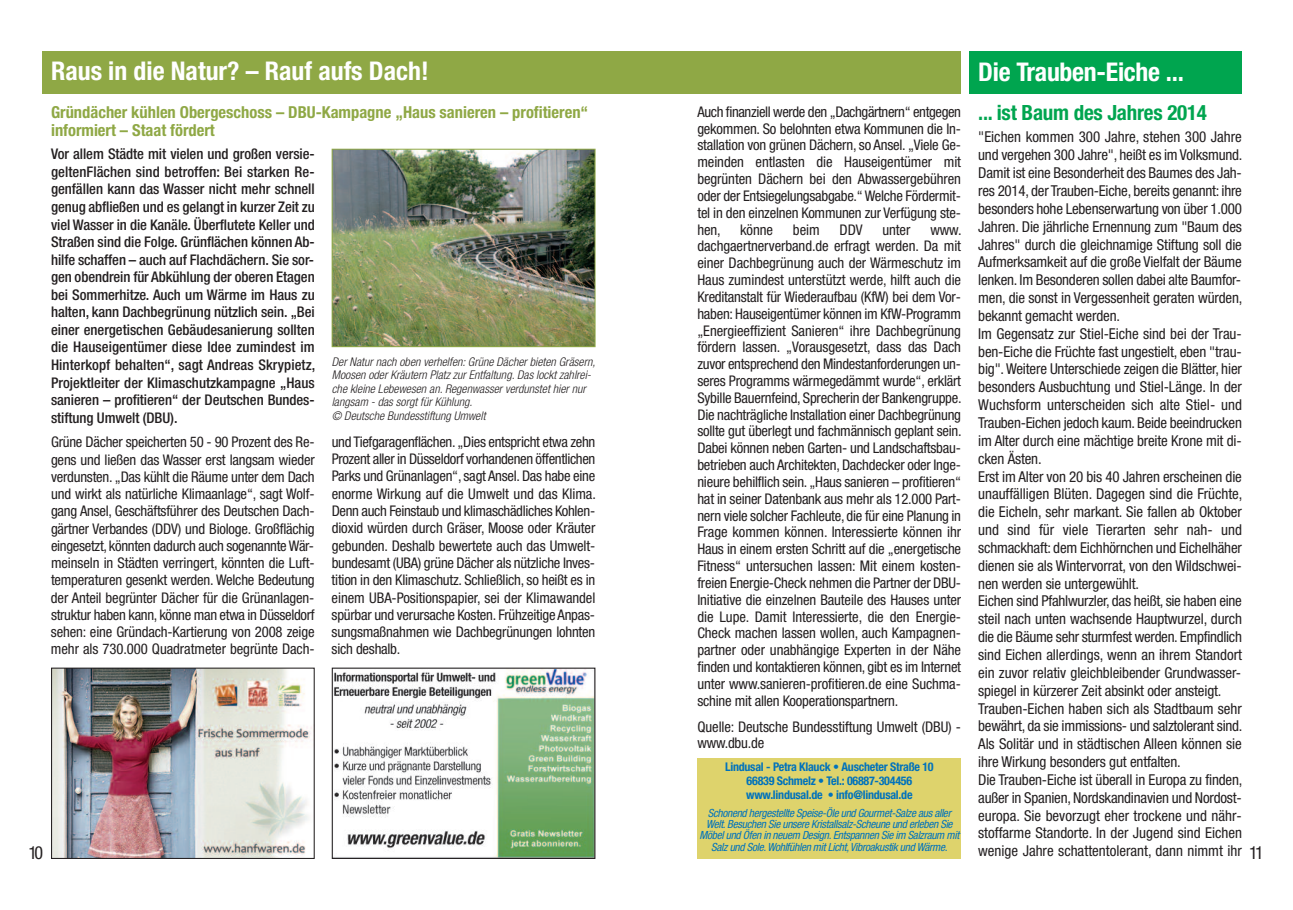
<style>
.page{position:relative;width:1293px;height:910px;background:#fff}
.page>*{position:absolute;margin:0;border:0;box-sizing:border-box;transform-origin:0 0}
.t1{font:700 condensed 25.8px "Helvetica Neue";color:#fff}
.t2{font:700 condensed 21px "Helvetica Neue";letter-spacing:-.01em;color:#00a54f}
.t3{font:condensed 18px "Helvetica Neue";color:#231f20}
.t4{font:700 condensed 16.5px/18px "Helvetica Neue";color:#8fa845}
.t5{font:condensed 15px/17.9px "Helvetica Neue";letter-spacing:-.01em;color:#231f20}
.t6{font:condensed 14.7px/16.8px "Helvetica Neue";letter-spacing:-.015em;color:#231f20;text-align:justify}
.t7{font:500 condensed 14.7px/17.5px "Helvetica Neue LT";letter-spacing:-.005em;color:#231f20;text-align:justify}
.t8{font:italic 300 condensed 12px/13.5px "Helvetica Neue LT";letter-spacing:.005em;color:#231f20}
.t9{font:700 condensed 12px/14.2px "Helvetica Neue";letter-spacing:-.02em;color:#0072bc;text-align:center}
.t10{font:italic condensed 11.25px/11.2px "Helvetica Neue";letter-spacing:-.025em;color:#0072bc;text-align:center}
</style>
<div class="page">
<div style="left:43px;top:51px;width:918px;height:43px;background:#8fa845"></div>
<img style="left:334px;top:151px;width:259px;height:194px">
<div style="left:332px;top:149px;width:263px;height:198px;border:1px solid #8fa845"></div>
<img style="left:53px;top:670px;width:259px;height:187px">
<div style="left:51px;top:668px;width:264px;height:191px;border:1px solid #231f20"></div>
<img style="left:334px;top:670px;width:259px;height:187px">
<div style="left:332px;top:668px;width:263px;height:191px;border:1px solid #231f20"></div>
<div style="left:697px;top:759px;width:264px;height:100px;background:#ded36c"></div>
<div style="left:969px;top:52px;width:273px;height:42px;background:#00a54f"></div>
<h1 class="t1" style="left:51px;top:62px;width:379px">Raus in die Natur? – Rauf aufs Dach!</h1>
<h1 class="t1" style="left:978px;top:62px;width:207px">Die Trauben-Eiche ...</h1>
<h2 class="t2" style="left:978px;top:105px;width:230px">... ist Baum des Jahres 2014</h2>
<p class="t5" style="left:978px;top:130px;width:266px">"Eichen kommen 300 Jahre, stehen 300 Jahre und vergehen 300 Jahre", heißt es im Volksmund.<br>Damit ist eine Besonderheit des Baumes des Jah&shy;res 2014, der Trauben-Eiche, bereits genannt: ihre besonders hohe Lebenserwartung von über 1.000<br>Jahren. Die jährliche Ernennung zum "Baum des Jahres" durch die gleichnamige Stiftung soll die Aufmerksamkeit auf die große Vielfalt der Bäume lenken. Im Besonderen sollen dabei alte Baumfor&shy;men, die sonst in Vergessenheit geraten würden, bekannt gemacht werden.<br>Im Gegensatz zur Stiel-Eiche sind bei der Trau&shy;ben-Eiche die Früchte fast ungestielt, eben "trau&shy;big".Weitere Unterschiede zeigen die Blätter, hier besonders Ausbuchtung und Stiel-Länge. In der Wuchsform unterscheiden sich alte Stiel- und Trauben-Eichen jedoch kaum. Beide beeindrucken im Alter durch eine mächtige breite Krone mit di&shy;cken Ästen.<br>Erst im Alter von 20 bis 40 Jahren erscheinen die unauffälligen Blüten. Dagegen sind die Früchte, die Eicheln, sehr markant. Sie fallen ab Oktober und sind für viele Tierarten sehr nah- und schmackhaft: dem Eichhörnchen und Eichelhäher dienen sie als Wintervorrat, von den Wildschwei&shy;nen werden sie untergewühlt.<br>Eichen sind Pfahlwurzler, das heißt, sie haben eine steil nach unten wachsende Hauptwurzel, durch die die Bäume sehr sturmfest werden. Empfindlich sind Eichen allerdings, wenn an ihrem Standort ein zuvor relativ gleichbleibender Grundwasser&shy;spiegel in kürzerer Zeit absinkt oder ansteigt.<br>Trauben-Eichen haben sich als Stadtbaum sehr bewährt, da sie immissions- und salztolerant sind.<br>Als Solitär und in städtischen Alleen können sie ihre Wirkung besonders gut entfalten.<br>Die Trauben-Eiche ist überall in Europa zu finden, außer in Spanien, Nordskandinavien und Nordost&shy;europa. Sie bevorzugt eher trockene und nähr&shy;stoffarme Standorte. In der Jugend sind Eichen wenige Jahre schattentolerant, dann nimmt ihr</p>
<p class="t6" style="left:697px;top:104px;width:265px">Auch finanziell werde den „Dachgärtnern“ entgegen gekommen. So belohnten etwa Kommunen die In&shy;stallation von grünen Dächern, so Ansel. „Viele Ge&shy;meinden entlasten die Hauseigentümer mit begrünten Dächern bei den Abwassergebühren oder der Entsiegelungsabgabe.“Welche Fördermit&shy;tel in den einzelnen Kommunen zur Verfügung ste&shy;hen,</p>
<p class="t4" style="left:51px;top:105px;width:539px">Gründächer kühlen Obergeschoss – DBU-Kampagne „Haus sanieren – profitieren“ informiert – Staat fördert</p>
<p class="t7" style="left:51px;top:147px;width:266px">Vor allem Städte mit vielen und großen versie&shy;geltenFlächen sind betroffen: Bei starken Re&shy;genfällen kann das Wasser nicht mehr schnell genug abfließen und es gelangt in kurzer Zeit zu viel Wasser in die Kanäle. Überflutete Keller und Straßen sind die Folge. Grünflächen können Ab&shy;hilfe schaffen – auch auf Flachdächern. Sie sor&shy;gen obendrein für Abkühlung der oberen Etagen bei Sommerhitze. Auch um Wärme im Haus zu halten, kann Dachbegrünung nützlich sein. „Bei einer energetischen Gebäudesanierung sollten die Hauseigentümer diese Idee zumindest im Hinterkopf behalten“, sagt Andreas Skrypietz, Projektleiter der Klimaschutzkampagne „Haus sanieren – profitieren“ der Deutschen Bundes&shy;stiftung Umwelt (DBU).</p>
<p class="t6" style="left:51px;top:435px;width:265px;line-height:17.2px">Grüne Dächer speicherten 50 - 90 Prozent des Re&shy;gens und ließen das Wasser erst langsam wieder verdunsten. „Das kühlt die Räume unter dem Dach und wirkt als natürliche Klimaanlage“, sagt Wolf&shy;gang Ansel, Geschäftsführer des Deutschen Dach&shy;gärtner Verbandes (DDV) und Biologe. Großflächig eingesetzt, könnten dadurch auch sogenannteWär&shy;meinseln in Städten verringert, könnten die Luft&shy;temperaturen gesenkt werden. Welche Bedeutung der Anteil begrünter Dächer für die Grünanlagen&shy;struktur haben kann, könne man etwa in Düsseldorf sehen: eine Gründach-Kartierung von 2008 zeige mehr als 730.000 Quadratmeter begrünte Dach-</p>
<p class="t6" style="left:332px;top:434px;width:266px;line-height:17.2px">und Tiefgaragenflächen. „Dies entspricht etwa zehn Prozent aller in Düsseldorf vorhandenen öffentlichen Parks und Grünanlagen“, sagt Ansel.Das habe eine enorme Wirkung auf die Umwelt und das Klima.<br>Denn auch Feinstaub und klimaschädliches Kohlen&shy;dioxid würden durch Gräser, Moose oder Kräuter gebunden. Deshalb bewertete auch das Umwelt&shy;bundesamt (UBA) grüne Dächer als nützliche Inves&shy;tition in den Klimaschutz. Schließlich, so heißt es in einem UBA-Positionspapier, sei der Klimawandel spürbar und verursache Kosten. Frühzeitige Anpas&shy;sungsmaßnahmen wie Dachbegrünungen lohnten sich deshalb.</p>
<p class="t6" style="left:740px;top:222px;width:34px">könne</p>
<p class="t6" style="left:793px;top:222px;width:28px">beim</p>
<p class="t6" style="left:839px;top:222px;width:24px">DDV</p>
<p class="t6" style="left:882px;top:222px;width:29px">unter</p>
<p class="t6" style="left:697px;top:222px;width:266px;text-indent:233px">www. dachgaertnerverband.de erfragt werden. Da mit einer Dachbegrünung auch der Wärmeschutz im Haus zumindest unterstützt werde, hilft auch die Kreditanstalt für Wiederaufbau (KfW) bei dem Vor&shy;haben: Hauseigentümer können im KfW-Programm „Energieeffizient Sanieren“ ihre Dachbegrünung fördern lassen. „Vorausgesetzt, dass das Dach zuvor entsprechend den Mindestanforderungen un&shy;seres Programms wärmegedämmt wurde“, erklärt Sybille Bauernfeind, Sprecherin der Bankengruppe.<br>Die nachträgliche Installation einer Dachbegrünung sollte gut überlegt und fachmännisch geplant sein.<br>Dabei können neben Garten- und Landschaftsbau&shy;betrieben auch Architekten, Dachdecker oder Inge&shy;nieure behilflich sein. „Haus sanieren – profitieren“ hat in seiner Datenbank aus mehr als 12.000 Part&shy;nern viele solcher Fachleute, die für eine Planung in Frage kommen können. Interessierte können ihr Haus in einem ersten Schritt auf die „energetische Fitness“ untersuchen lassen: Mit einem kosten&shy;freien Energie-Check nehmen die Partner der DBU-Initiative die einzelnen Bauteile des Hauses unter die Lupe. Damit Interessierte, die den Energie-Check machen lassen wollen, auch Kampagnen&shy;partner oder unabhängige Experten in der Nähe finden und kontaktieren können, gibt es im Internet unter www.sanieren-profitieren.de eine Suchma&shy;schine mit allen Kooperationspartnern.</p>
<p class="t6" style="left:697px;top:719px;width:265px">Quelle: Deutsche Bundesstiftung Umwelt (DBU) - www.dbu.de</p>
<p class="t8" style="left:332px;top:356px;width:265px">Der Natur nach oben verhelfen: Grüne Dächer bieten Gräsern, Moosen oder Kräutern Platz zur Entfaltung. Das lockt zahlrei&shy;che kleine Lebewesen an. Regenwasser verdunstet hier nur langsam - das sorgt für Kühlung.<br>© Deutsche Bundesstiftung Umwelt</p>
<p class="t9" style="left:725px;top:760px;width:210px">Lindusal - Petra Klauck • Auscheter Straße 10<br>66839 Schmelz • Tel.: 06887-304456 www.lindusal.de • info@lindusal.de</p>
<p class="t10" style="left:699px;top:808px;width:261px">Schonend hergestellte Speise-Öle und Gourmet-Salze aus aller Welt. Besuchen Sie unsere Kristallsalz-Scheune und erleben Sie Möbel und Öfen in neuem Design. Entspannen Sie im Salzraum mit Salz und Sole.Wohlfühlen mit Licht,Vibroakustik und Wärme.</p>
<p class="t3" style="left:29px;top:846px;width:16px">10</p>
<p class="t3" style="left:1249px;top:846px;width:16px">11</p>
</div>
